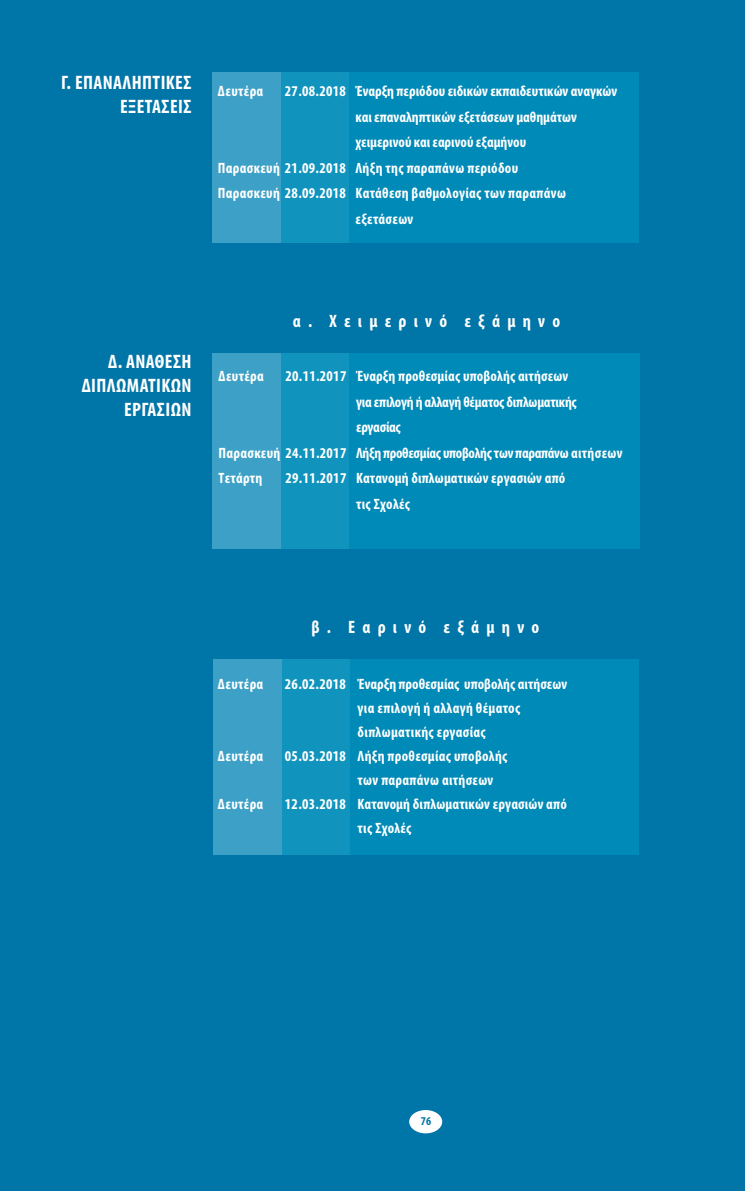
<style>
.page{position:relative;width:745px;height:1191px;background:#fff}
.page>*{position:absolute;margin:0;border:0;box-sizing:border-box;transform-origin:0 0}
.t1{font:700 condensed 19.5px/24px "Myriad Pro";letter-spacing:.02em;color:#fff;text-align:right}
.t2{font:700 condensed 18px "Myriad Pro";letter-spacing:.4em;color:#fff}
.t3{font:700 condensed 15px/24px "Myriad Pro";letter-spacing:.01em;color:#fff}
.t4{font:700 condensed 15px "Myriad Pro";letter-spacing:-.02em;color:#fff}
.t5{font:700 condensed 15px "Myriad Pro";letter-spacing:-.015em;color:#fff}
.t6{font:700 condensed 12px "Myriad Pro";color:#0075a7}
</style>
<div class="page">
<div style="left:0;top:0;width:744px;height:1191px;background:#0075a7"></div>
<div style="left:409px;top:1110px;width:32px;height:22px;background:#fff;border-radius:50%"></div>
<div style="left:409px;top:1110px;width:33px;height:23px;border:2px solid #fff;border-radius:50%"></div>
<div style="left:213px;top:72px;width:68px;height:170px;background:#3da0c6"></div>
<div style="left:213px;top:353px;width:68px;height:196px;background:#3da0c6"></div>
<div style="left:281px;top:353px;width:68px;height:196px;background:#1094be"></div>
<div style="left:281px;top:72px;width:68px;height:170px;background:#1094be"></div>
<div style="left:349px;top:72px;width:289px;height:170px;background:#008ab7"></div>
<div style="left:349px;top:353px;width:289px;height:196px;background:#008ab7"></div>
<div style="left:213px;top:659px;width:68px;height:196px;background:#3da0c6"></div>
<div style="left:282px;top:659px;width:68px;height:196px;background:#1094be"></div>
<div style="left:350px;top:659px;width:288px;height:196px;background:#008ab7"></div>
<p class="t1" style="left:61px;top:70px;width:132px">Γ. ΕΠΑΝΑΛΗΠΤΙΚΕΣ<br>ΕΞΕΤΑΣΕΙΣ</p>
<p class="t3" style="left:218px;top:79px;width:47px">Δευτέρα</p>
<p class="t3" style="left:285px;top:79px;width:333px">27.08.2018 Έναρξη περιόδου ειδικών εκπαιδευτικών αναγκών</p>
<p class="t3" style="left:355px;top:104px;width:223px">και επαναληπτικών εξετάσεων μαθημάτων</p>
<p class="t3" style="left:355px;top:130px;width:172px">χειμερινού και εαρινού εξαμήνου</p>
<p class="t3" style="left:218px;top:155px;width:301px">Παρασκευή 21.09.2018 Λήξη της παραπάνω περιόδου</p>
<p class="t3" style="left:218px;top:181px;width:349px">Παρασκευή 28.09.2018 Κατάθεση βαθμολογίας των παραπάνω</p>
<p class="t3" style="left:355px;top:206px;width:59px">εξετάσεων</p>
<p class="t1" style="left:82px;top:348px;width:111px">Δ. ΑΝΑΘΕΣΗ<br>ΔΙΠΛΩΜΑΤΙΚΩΝ<br>ΕΡΓΑΣΙΩΝ</p>
<p class="t2" style="left:293px;top:309px;width:268px">α. Χειμερινό εξάμηνο</p>
<p class="t3" style="left:218px;top:364px;width:47px">Δευτέρα</p>
<p class="t3" style="left:285px;top:364px;width:284px">20.11.2017 Έναρξη προθεσμίας υποβολής αιτήσεων</p>
<p class="t5" style="left:356px;top:392px;width:222px">για επιλογή ή αλλαγή θέματος διπλωματικής</p>
<p class="t4" style="left:356px;top:418px;width:46px">εργασίας</p>
<p class="t4" style="left:218px;top:443px;width:405px">Παρασκευή 24.11.2017 Λήξη προθεσμίας υποβολής των παραπάνω αιτήσεων</p>
<p class="t3" style="left:218px;top:466px;width:45px">Τετάρτη</p>
<p class="t3" style="left:356px;top:465px;width:210px;line-height:25.5px;text-indent:-70px">29.11.2017 Κατανομή διπλωματικών εργασιών από τις Σχολές</p>
<p class="t2" style="left:311px;top:615px;width:229px">β. Εαρινό εξάμηνο</p>
<p class="t3" style="left:218px;top:671px;width:47px">Δευτέρα</p>
<p class="t3" style="left:357px;top:671px;width:211px;text-indent:-73px">26.02.2018 Έναρξη προθεσμίας υποβολής αιτήσεων για επιλογή ή αλλαγή θέματος διπλωματικής εργασίας</p>
<p class="t3" style="left:218px;top:743px;width:47px">Δευτέρα</p>
<p class="t3" style="left:357px;top:743px;width:151px;text-indent:-73px">05.03.2018 Λήξη προθεσμίας υποβολής των παραπάνω αιτήσεων</p>
<p class="t3" style="left:218px;top:791px;width:47px">Δευτέρα</p>
<p class="t3" style="left:357px;top:791px;width:210px;text-indent:-73px">12.03.2018 Κατανομή διπλωματικών εργασιών από τις Σχολές</p>
<p class="t6" style="left:420px;top:1113px;width:12px">76</p>
</div>
